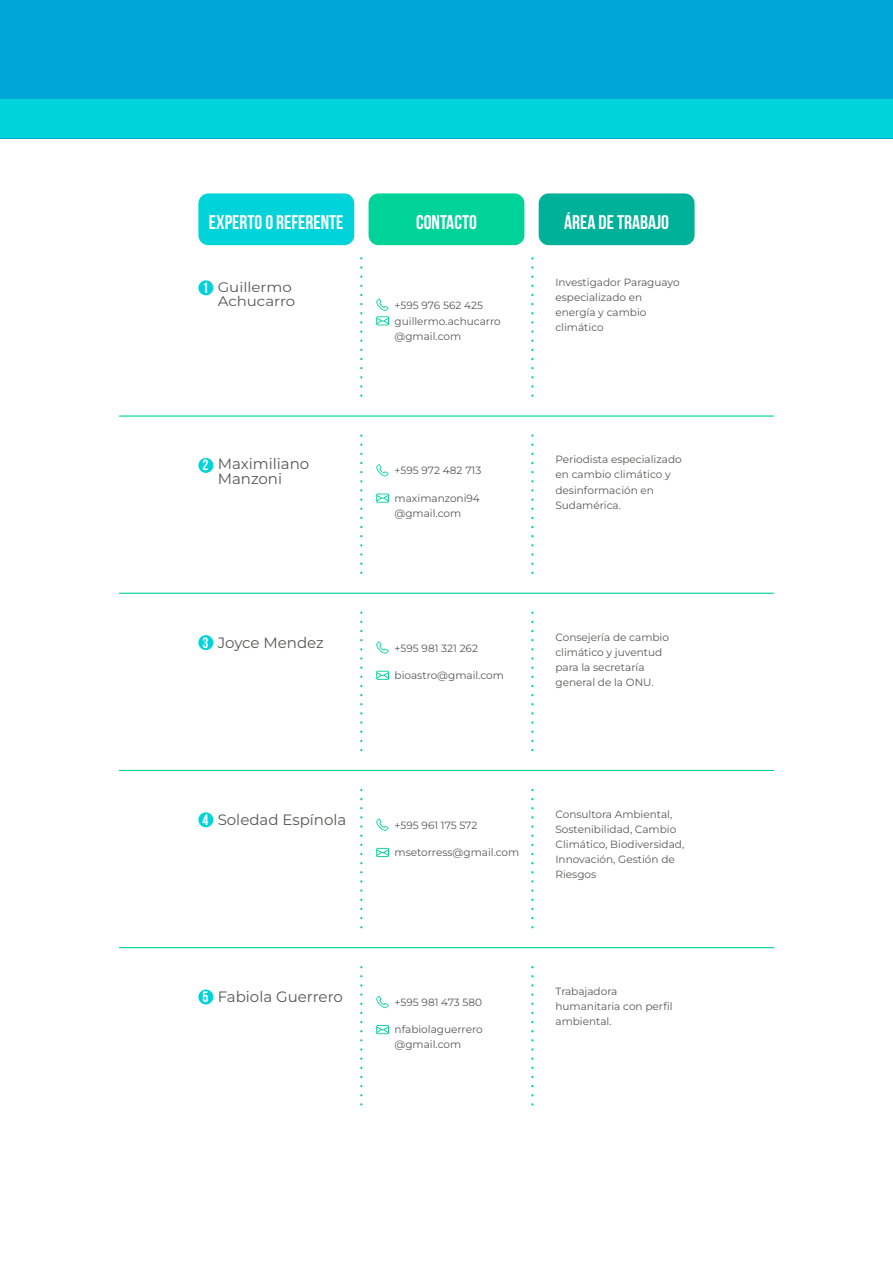
<style>
.page{position:relative;width:893px;height:1263px;background:#fff}
.page>*{position:absolute;margin:0;border:0;box-sizing:border-box;transform-origin:0 0}
.t1{font:700 19.8px "Bebas Neue";color:#fff}
.t2{font:100 15px/15px "Montserrat";color:#575756}
.t3{font:700 15px "Bebas Neue";color:#fff}
.t4{font:100 13.8px/13.8px "Montserrat";color:#575756;scale:1.09 1}
.t5{font:100 10.5px/15px "Montserrat";color:#575756}
</style>
<div class="page">
<hr style="left:119px;top:415px;width:655px;height:2px;background:#00d398">
<hr style="left:119px;top:593px;width:655px;height:1px;background:#00d398">
<hr style="left:119px;top:770px;width:655px;height:1px;background:#00d398">
<hr style="left:119px;top:947px;width:655px;height:1px;background:#00d398">
<svg style="left:360px;top:258px;width:2px;height:139px"></svg>
<svg style="left:531px;top:258px;width:2px;height:139px"></svg>
<div style="left:198px;top:280px;width:15px;height:15px;background:#00d4da;border-radius:50%"></div>
<svg style="left:376px;top:298px;width:13px;height:27px"></svg>
<svg style="left:360px;top:435px;width:2px;height:139px"></svg>
<svg style="left:531px;top:435px;width:2px;height:139px"></svg>
<svg style="left:376px;top:464px;width:13px;height:12px"></svg>
<div style="left:198px;top:458px;width:15px;height:15px;background:#00d4da;border-radius:50%"></div>
<svg style="left:376px;top:493px;width:13px;height:10px"></svg>
<svg style="left:360px;top:613px;width:2px;height:139px"></svg>
<svg style="left:531px;top:613px;width:2px;height:139px"></svg>
<svg style="left:376px;top:641px;width:13px;height:13px"></svg>
<div style="left:198px;top:635px;width:15px;height:15px;background:#00d4da;border-radius:50%"></div>
<svg style="left:376px;top:671px;width:13px;height:9px"></svg>
<svg style="left:360px;top:790px;width:2px;height:139px"></svg>
<svg style="left:531px;top:790px;width:2px;height:139px"></svg>
<svg style="left:376px;top:818px;width:13px;height:13px"></svg>
<div style="left:198px;top:812px;width:15px;height:15px;background:#00d4da;border-radius:50%"></div>
<svg style="left:376px;top:848px;width:13px;height:9px"></svg>
<svg style="left:360px;top:967px;width:2px;height:139px"></svg>
<svg style="left:531px;top:967px;width:2px;height:139px"></svg>
<svg style="left:376px;top:996px;width:13px;height:12px"></svg>
<div style="left:198px;top:989px;width:15px;height:15px;background:#00d4da;border-radius:50%"></div>
<svg style="left:376px;top:1025px;width:13px;height:9px"></svg>
<div style="left:0;top:0;width:893px;height:138px;background:#00a6d8"></div>
<div style="left:0;top:100px;width:893px;height:38px;background:#00d4da"></div>
<div style="left:198px;top:193px;width:156px;height:52px;background:#00d4da;border-radius:10px"></div>
<div style="left:369px;top:193px;width:155px;height:52px;background:#00d398;border-radius:10px"></div>
<div style="left:539px;top:193px;width:156px;height:52px;background:#00b199;border-radius:10px"></div>
<h1 class="t1" style="left:209px;top:211px;width:136px">EXPERTO O REFERENTE</h1>
<h1 class="t1" style="left:416px;top:211px;width:62px">CONTACTO</h1>
<h1 class="t1" style="left:564px;top:211px;width:106px">ÁREA DE TRABAJO</h1>
<h2 class="t3" style="left:202px;top:279px;width:7px">1</h2>
<h3 class="t4" style="left:218px;top:279px;width:73px">Guillermo<br>Achucarro</h3>
<p class="t5" style="left:395px;top:297px;width:90px">+595 976 562 425</p>
<p class="t5" style="left:395px;top:313px;width:108px">guillermo.achucarro @gmail.com</p>
<p class="t5" style="left:555px;top:275px;width:126px">Investigador Paraguayo especializado en energía y cambio climático</p>
<h2 class="t3" style="left:202px;top:457px;width:7px">2</h2>
<h2 class="t2" style="left:218px;top:456px;width:93px">Maximiliano<br>Manzoni</h2>
<p class="t5" style="left:395px;top:463px;width:88px">+595 972 482 713</p>
<p class="t5" style="left:555px;top:452px;width:128px">Periodista especializado en cambio climático y desinformación en<br>Sudamérica.</p>
<p class="t5" style="left:395px;top:490px;width:87px">maximanzoni94 @gmail.com</p>
<h2 class="t3" style="left:202px;top:634px;width:7px">3</h2>
<h2 class="t2" style="left:218px;top:634px;width:108px">Joyce Mendez</h2>
<p class="t5" style="left:395px;top:640px;width:85px">+595 981 321 262</p>
<p class="t5" style="left:555px;top:629px;width:115px">Consejería de cambio climático y juventud para la secretaría general de la ONU.</p>
<p class="t5" style="left:395px;top:667px;width:111px">bioastro@gmail.com</p>
<h2 class="t3" style="left:202px;top:811px;width:7px">4</h2>
<h2 class="t2" style="left:218px;top:811px;width:130px">Soledad Espínola</h2>
<p class="t5" style="left:395px;top:817px;width:84px">+595 961 175 572</p>
<p class="t5" style="left:555px;top:806px;width:130px">Consultora Ambiental,<br>Sostenibilidad, Cambio<br>Climático, Biodiversidad,<br>Innovación, Gestión de<br>Riesgos</p>
<p class="t5" style="left:395px;top:845px;width:126px">msetorress@gmail.com</p>
<h2 class="t3" style="left:202px;top:989px;width:7px">5</h2>
<h2 class="t2" style="left:218px;top:989px;width:127px">Fabiola Guerrero</h2>
<p class="t5" style="left:395px;top:994px;width:89px">+595 981 473 580</p>
<p class="t5" style="left:555px;top:983px;width:119px">Trabajadora humanitaria con perfil ambiental.</p>
<p class="t5" style="left:395px;top:1022px;width:90px">nfabiolaguerrero @gmail.com</p>
</div>
